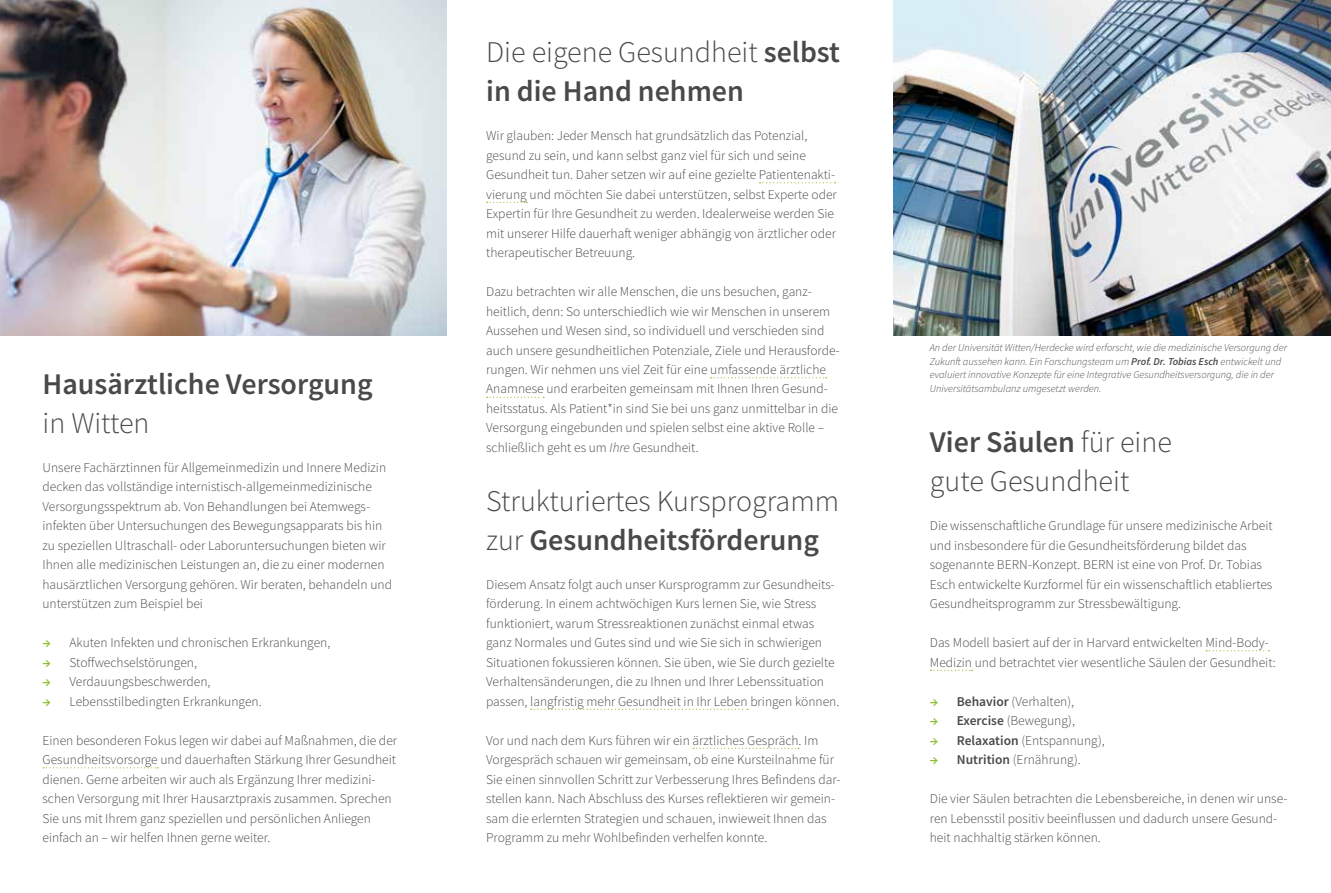
<style>
.page{position:relative;width:1331px;height:893px;background:#fff}
.page>*{position:absolute;margin:0;border:0;box-sizing:border-box;transform-origin:0 0}
.t1{font:300 30px/39px "Source Sans Pro";color:#484948}
.t2{font:600 30px/39px "Source Sans Pro";color:#484948}
.t3{font:300 13.5px/19.5px "Source Sans Pro";color:#484948}
.t4{font:italic 300 10.5px/13.5px "Source Sans Pro";color:#484948}
.s1{font-weight:600;color:#8cbf30}
.s2{font-weight:300}
.s3{font-style:italic}
.s4{font-weight:600}
</style>
<div class="page">
<svg style="left:1206px;top:650px;width:63px;height:1px"></svg>
<svg style="left:930px;top:670px;width:42px;height:1px"></svg>
<svg style="left:43px;top:767px;width:115px;height:1px"></svg>
<svg style="left:759px;top:182px;width:76px;height:1px"></svg>
<svg style="left:487px;top:202px;width:40px;height:1px"></svg>
<svg style="left:711px;top:377px;width:115px;height:1px"></svg>
<svg style="left:487px;top:397px;width:57px;height:1px"></svg>
<svg style="left:531px;top:709px;width:217px;height:1px"></svg>
<svg style="left:693px;top:748px;width:106px;height:1px"></svg>
<img style="left:893px;top:0;width:438px;height:335px">
<img style="left:0;top:0;width:446px;height:335px">
<h1 class="t2" style="left:43px;top:364px;width:332px">Hausärztliche Versorgung</h1>
<h1 class="t1" style="left:43px;top:403px;width:109px">in Witten</h1>
<p class="t3" style="left:43px;top:457px;width:351px">Unsere Fachärztinnen für Allgemeinmedizin und Innere Medizin decken das vollständige internistisch-allgemeinmedizinische Versorgungsspektrum ab. Von Behandlungen bei Atemwegs&shy;infekten über Untersuchungen des Bewegungsapparats bis hin zu speziellen Ultraschall- oder Laboruntersuchungen bieten wir Ihnen alle medizinischen Leistungen an, die zu einer modernen hausärztlichen Versorgung gehören. Wir beraten, behandeln und unterstützen zum Beispiel bei</p>
<p class="t3" style="left:43px;top:633px;width:289px"><span class="s1">→</span> Akuten Infekten und chronischen Erkrankungen,</p>
<p class="t3" style="left:43px;top:652px;width:156px"><span class="s1">→</span> Stoffwechselstörungen,</p>
<p class="t3" style="left:43px;top:672px;width:170px"><span class="s1">→</span> Verdauungsbeschwerden,</p>
<p class="t3" style="left:43px;top:691px;width:221px"><span class="s1">→</span> Lebensstilbedingten Erkrankungen.</p>
<p class="t3" style="left:43px;top:730px;width:356px">Einen besonderen Fokus legen wir dabei auf Maßnahmen, die der Gesundheitsvorsorge und dauerhaften Stärkung Ihrer Gesundheit dienen. Gerne arbeiten wir auch als Ergänzung Ihrer medizini&shy;schen Versorgung mit Ihrer Hausarztpraxis zusammen. Sprechen Sie uns mit Ihrem ganz speziellen und persönlichen Anliegen einfach an – wir helfen Ihnen gerne weiter.</p>
<h1 class="t2" style="left:486px;top:32px;width:355px"><span class="s2">Die eigene Gesundheit</span> selbst in die Hand nehmen</h1>
<p class="t3" style="left:486px;top:126px;width:352px">Wir glauben: Jeder Mensch hat grundsätzlich das Potenzial, gesund zu sein, und kann selbst ganz viel für sich und seine Gesundheit tun. Daher setzen wir auf eine gezielte Patientenakti&shy;vierung und möchten Sie dabei unterstützen, selbst Experte oder Expertin für Ihre Gesundheit zu werden. Idealerweise werden Sie mit unserer Hilfe dauerhaft weniger abhängig von ärztlicher oder therapeutischer Betreuung.</p>
<p class="t3" style="left:486px;top:282px;width:355px">Dazu betrachten wir alle Menschen, die uns besuchen, ganz&shy;heitlich, denn: So unterschiedlich wie wir Menschen in unserem Aussehen und Wesen sind, so individuell und verschieden sind auch unsere gesundheitlichen Potenziale, Ziele und Herausforde&shy;rungen. Wir nehmen uns viel Zeit für eine umfassende ärztliche Anamnese und erarbeiten gemeinsam mit Ihnen Ihren Gesund&shy;heitsstatus. Als Patient*in sind Sie bei uns ganz unmittelbar in die Versorgung eingebunden und spielen selbst eine aktive Rolle – schließlich geht es um <span class="s3">Ihre</span> Gesundheit.</p>
<h1 class="t1" style="left:486px;top:481px;width:354px">Strukturiertes Kursprogramm zur <span class="s4">Gesundheitsförderung</span></h1>
<p class="t3" style="left:486px;top:574px;width:355px">Diesem Ansatz folgt auch unser Kursprogramm zur Gesundheits&shy;förderung. In einem achtwöchigen Kurs lernen Sie, wie Stress funktioniert, warum Stressreaktionen zunächst einmal etwas ganz Normales und Gutes sind und wie Sie sich in schwierigen Situationen fokussieren können. Sie üben, wie Sie durch gezielte Verhaltensänderungen, die zu Ihnen und Ihrer Lebenssituation passen, langfristig mehr Gesundheit in Ihr Leben bringen können.</p>
<p class="t3" style="left:486px;top:730px;width:356px">Vor und nach dem Kurs führen wir ein ärztliches Gespräch. Im Vorgespräch schauen wir gemeinsam, ob eine Kursteilnahme für Sie einen sinnvollen Schritt zur Verbesserung Ihres Befindens dar&shy;stellen kann. Nach Abschluss des Kurses reflektieren wir gemein&shy;sam die erlernten Strategien und schauen, inwieweit Ihnen das Programm zu mehr Wohlbefinden verhelfen konnte.</p>
<p class="t4" style="left:930px;top:341px;width:359px">An der Universität Witten/Herdecke wird erforscht, wie die medizinische Versorgung der Zukunft aussehen kann. Ein Forschungsteam um <span class="s4">Prof. Dr. Tobias Esch</span> entwickelt und evaluiert innovative Konzepte für eine Integrative Gesundheitsversorgung, die in der Universitätsambulanz umgesetzt werden.</p>
<h1 class="t1" style="left:930px;top:423px;width:244px"><span class="s4">Vier Säulen</span> für eine gute Gesundheit</h1>
<p class="t3" style="left:930px;top:516px;width:344px">Die wissenschaftliche Grundlage für unsere medizinische Arbeit und insbesondere für die Gesundheitsförderung bildet das sogenannte BERN-Konzept. BERN ist eine von Prof. Dr. Tobias Esch entwickelte Kurzformel für ein wissenschaftlich etabliertes Gesundheitsprogramm zur Stressbewältigung.</p>
<p class="t3" style="left:930px;top:633px;width:347px">Das Modell basiert auf der in Harvard entwickelten Mind-Body-<br>Medizin und betrachtet vier wesentliche Säulen der Gesundheit:</p>
<p class="t3" style="left:930px;top:691px;width:146px"><span class="s1">→</span> <span class="s4">Behavior</span> (Verhalten),</p>
<p class="t3" style="left:930px;top:711px;width:147px"><span class="s1">→</span> <span class="s4">Exercise</span> (Bewegung),</p>
<p class="t3" style="left:930px;top:730px;width:176px"><span class="s1">→</span> <span class="s4">Relaxation</span> (Entspannung),</p>
<p class="t3" style="left:930px;top:750px;width:152px"><span class="s1">→</span> <span class="s4">Nutrition</span> (Ernährung).</p>
<p class="t3" style="left:930px;top:789px;width:359px">Die vier Säulen betrachten die Lebensbereiche, in denen wir unse&shy;ren Lebensstil positiv beeinflussen und dadurch unsere Gesund&shy;heit nachhaltig stärken können.</p>
</div>
